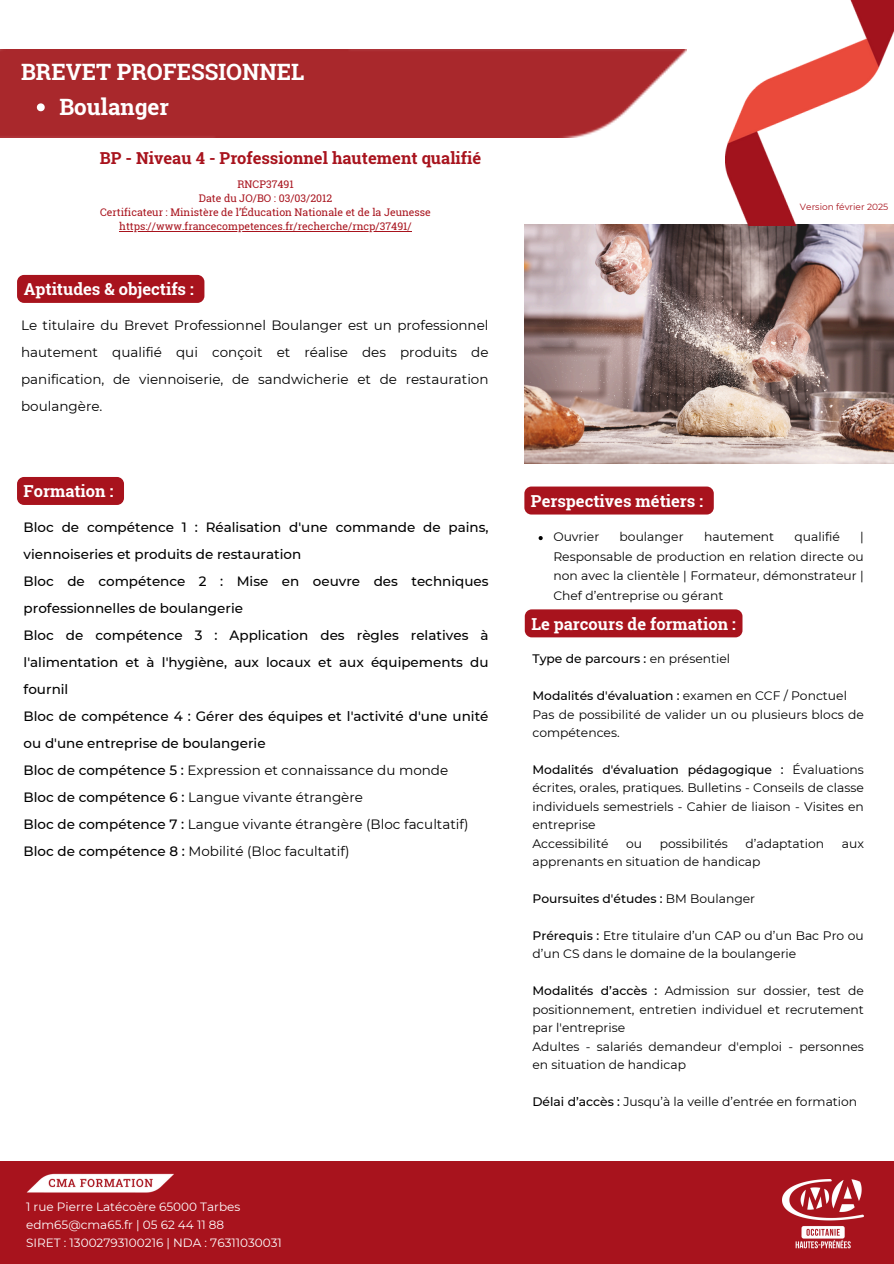
<style>
.page{position:relative;width:894px;height:1264px;background:#fff}
.page>*{position:absolute;margin:0;border:0;box-sizing:border-box;transform-origin:0 0}
.t1{font:700 22.5px "Roboto Slab";color:#fff}
.t2{font:700 16.5px "Roboto Slab";color:#fff}
.t3{font:700 16.5px "Roboto Slab";color:#a8131d}
.t4{font:500 13.5px/27px "Montserrat";color:#000}
.t5{font:13.5px/27px "Montserrat";color:#000;text-align:justify}
.t6{font:12.3px/18.5px "Montserrat";color:#000}
.t7{font:500 12.3px "Montserrat";color:#000}
.t8{font:12px/18px "Montserrat";color:#fff}
.t9{font:10.5px/14px "Roboto Slab";color:#a8131d;text-align:center}
.t10{font:9px "Montserrat";color:#a8131d}
.s1{font-weight:400}
.s2{font-weight:500}
</style>
<div class="page">
<div style="left:0;top:1161px;width:893px;height:102px;background:#a8131d"></div>
<img style="left:782px;top:1179px;width:80px;height:69px">
<img style="left:524px;top:225px;width:369px;height:238px">
<img style="left:0;top:50px;width:686px;height:87px">
<img style="left:725px;top:0;width:168px;height:225px">
<img style="left:26px;top:1173px;width:148px;height:20px">
<svg style="left:37px;top:103px;width:8px;height:8px"></svg>
<div style="left:17px;top:275px;width:187px;height:28px;background:#a8131d;border-radius:7px"></div>
<div style="left:17px;top:477px;width:107px;height:28px;background:#a8131d;border-radius:7px"></div>
<div style="left:524px;top:486px;width:189px;height:28px;background:#a8131d;border-radius:7px"></div>
<svg style="left:538px;top:536px;width:4px;height:4px"></svg>
<div style="left:524px;top:609px;width:218px;height:28px;background:#a8131d;border-radius:7px"></div>
<hr style="left:119px;top:230px;width:293px;height:1px;background:#a8131d">
<p class="t1" style="left:21px;top:56px;width:285px">BREVET PROFESSIONNEL</p>
<p class="t1" style="left:59px;top:91px;width:111px">Boulanger</p>
<h4 class="t3" style="left:100px;top:146px;width:383px">BP - Niveau 4 - Professionnel hautement qualifié</h4>
<h4 class="t9" style="left:100px;top:177px;width:332px">RNCP37491<br>Date du JO/BO : 03/03/2012<br>Certificateur : Ministère de l’Éducation Nationale et de la Jeunesse</h4>
<h4 class="t9" style="left:119px;top:219px;width:294px">https://www.francecompetences.fr/recherche/rncp/37491/</h4>
<p class="t2" style="left:24px;top:278px;width:171px">Aptitudes &amp; objectifs :</p>
<p class="t5" style="left:21px;top:312px;width:469px">Le titulaire du Brevet Professionnel Boulanger est un professionnel hautement qualifié qui conçoit et réalise des produits de panification, de viennoiserie, de sandwicherie et de restauration boulangère.</p>
<h6 class="t2" style="left:24px;top:480px;width:91px">Formation :</h6>
<h3 class="t4" style="left:24px;top:513px;width:466px">Bloc de compétence 1 : Réalisation d'une commande de pains, viennoiseries et produits de restauration<br>Bloc de compétence 2 : Mise en oeuvre des techniques professionnelles de boulangerie<br>Bloc de compétence 3 : Application des règles relatives à l'alimentation et à l'hygiène, aux locaux et aux équipements du fournil<br>Bloc de compétence 4 : Gérer des équipes et l'activité d'une unité ou d'une entreprise de boulangerie<br>Bloc de compétence 5 : <span class="s1">Expression et connaissance du monde<br></span>Bloc de compétence 6 : <span class="s1">Langue vivante étrangère<br></span>Bloc de compétence 7 : <span class="s1">Langue vivante étrangère (Bloc facultatif)<br></span>Bloc de compétence 8 : <span class="s1">Mobilité (Bloc facultatif)</span></h3>
<p class="t8" style="left:26px;top:1197px;width:257px">1 rue Pierre Latécoère 65000 Tarbes edm65@cma65.fr | 05 62 44 11 88<br>SIRET : 13002793100216 | NDA : 76311030031</p>
<h3 class="t10" style="left:799px;top:201px;width:90px">Version février 2025</h3>
<p class="t2" style="left:531px;top:489px;width:173px">Perspectives métiers :</p>
<h3 class="t6" style="left:553px;top:527px;width:47px">Ouvrier</h3>
<h3 class="t6" style="left:619px;top:527px;width:66px">boulanger</h3>
<h3 class="t6" style="left:703px;top:527px;width:72px">hautement</h3>
<h3 class="t6" style="left:794px;top:527px;width:47px">qualifié</h3>
<h3 class="t6" style="left:553px;top:527px;width:312px;line-height:19.5px;text-align:justify;text-indent:307px">| Responsable de production en relation directe ou non avec la clientèle | Formateur, démonstrateur | Chef d’entreprise ou gérant</h3>
<h4 class="t2" style="left:531px;top:612px;width:206px">Le parcours de formation :</h4>
<h3 class="t7" style="left:532px;top:651px;width:199px">Type de parcours : <span class="s1">en présentiel</span></h3>
<p class="t6" style="left:532px;top:686px;width:333px"><span class="s2">Modalités d'évaluation :</span> examen en CCF / Ponctuel<br>Pas de possibilité de valider un ou plusieurs blocs de compétences.</p>
<h3 class="t6" style="left:532px;top:760px;width:333px"><span class="s2">Modalités d'évaluation pédagogique :</span> Évaluations écrites, orales, pratiques. Bulletins - Conseils de classe individuels semestriels - Cahier de liaison - Visites en entreprise<br>Accessibilité</h3>
<h3 class="t6" style="left:626px;top:834px;width:17px">ou</h3>
<h3 class="t6" style="left:659px;top:834px;width:70px">possibilités</h3>
<h3 class="t6" style="left:745px;top:834px;width:80px">d’adaptation</h3>
<h3 class="t6" style="left:841px;top:834px;width:24px">aux</h3>
<h3 class="t6" style="left:532px;top:852px;width:229px">apprenants en situation de handicap</h3>
<h4 class="t7" style="left:532px;top:891px;width:224px">Poursuites d'études : <span class="s1">BM Boulanger</span></h4>
<h4 class="t6" style="left:532px;top:926px;width:333px"><span class="s2">Prérequis :</span> Etre titulaire d’un CAP ou d’un Bac Pro ou d’un CS dans le domaine de la boulangerie</h4>
<h4 class="t6" style="left:532px;top:981px;width:333px"><span class="s2">Modalités d’accès :</span> Admission sur dossier, test de positionnement, entretien individuel et recrutement par l'entreprise<br>Adultes - salariés demandeur d'emploi - personnes en situation de handicap</h4>
<h4 class="t6" style="left:532px;top:1092px;width:326px"><span class="s2">Délai d’accès :</span> Jusqu’à la veille d’entrée en formation</h4>
</div>
